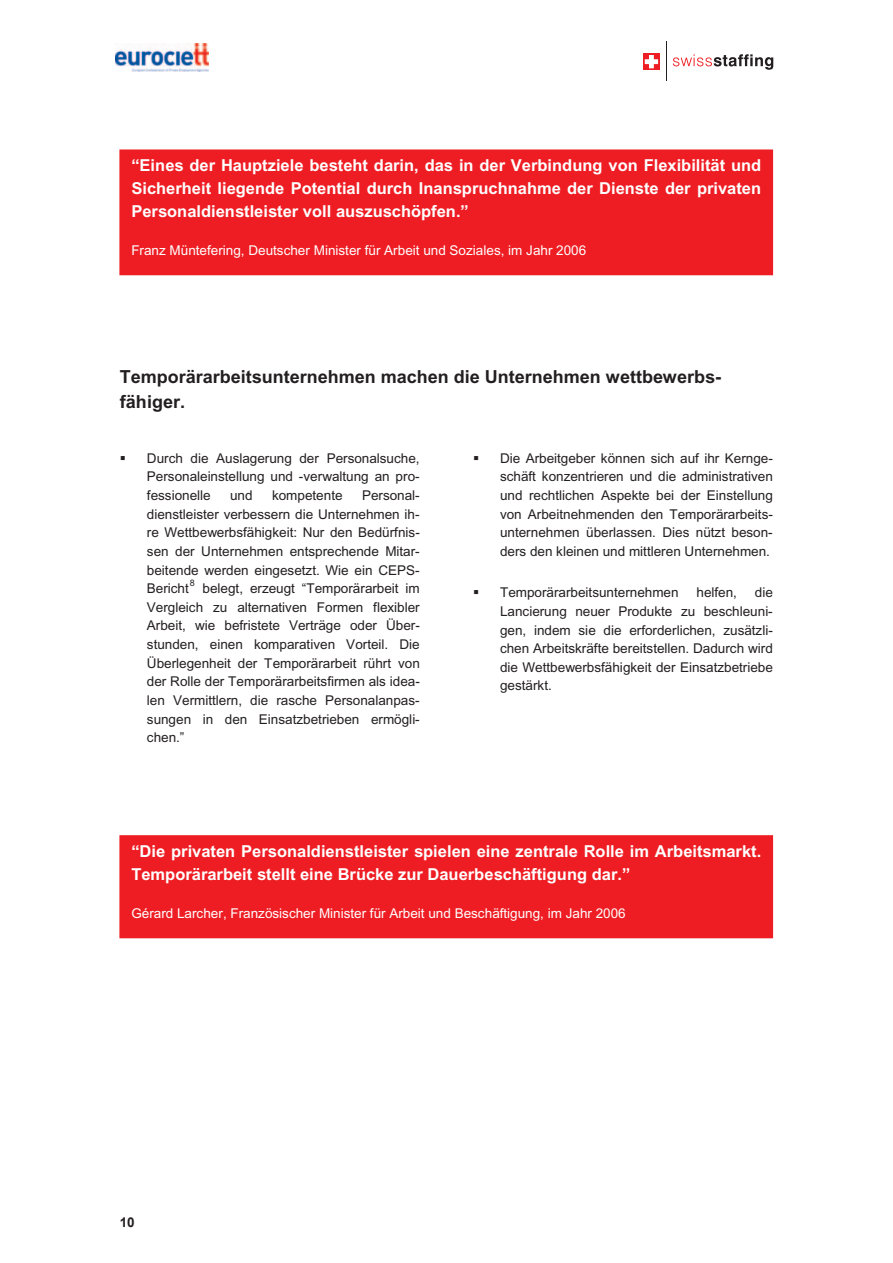
<style>
.page{position:relative;width:893px;height:1263px;background:#fff}
.page>*{position:absolute;margin:0;border:0;box-sizing:border-box;transform-origin:0 0}
.t1{font:700 18px/24.9px "Arial";color:#231f20}
.t2{font:700 16.5px/22.8px "Arial";color:#fff;text-align:justify}
.t3{font:13.5px/18.6px "Arial";color:#231f20;text-align:justify}
.t4{font:13.5px "Arial";color:#fff}
.t5{font:700 13.5px "Arial";color:#231f20}
.t6{font:9px "Arial";color:#231f20}
</style>
<div class="page">
<img style="left:116px;top:43px;width:92px;height:28px">
<svg style="left:643px;top:53px;width:17px;height:17px"></svg>
<svg style="left:645px;top:55px;width:13px;height:13px"></svg>
<hr style="left:667px;top:42px;width:1px;height:39px;background:#231f20">
<svg style="left:673px;top:54px;width:100px;height:16px"></svg>
<div style="left:120px;top:150px;width:652px;height:125px;background:#ee1d23"></div>
<div style="left:119px;top:149px;width:654px;height:126px;border:1px solid #ee1d23"></div>
<div style="left:120px;top:836px;width:652px;height:102px;background:#ee1d23"></div>
<div style="left:119px;top:835px;width:654px;height:103px;border:1px solid #ee1d23"></div>
<p class="t2" style="left:131px;top:156px;width:631px">“Eines der Hauptziele besteht darin, das in der Verbindung von Flexibilität und Sicherheit liegende Potential durch Inanspruchnahme der Dienste der privaten Personaldienstleister voll auszuschöpfen.”</p>
<p class="t4" style="left:131px;top:246px;width:456px">Franz Müntefering, Deutscher Minister für Arbeit und Soziales, im Jahr 2006</p>
<h1 class="t1" style="left:120px;top:366px;width:603px">Temporärarbeitsunternehmen machen die Unternehmen wettbewerbs&shy;fähiger.</h1>
<p class="t3" style="left:147px;top:450px;width:274px">Durch die Auslagerung der Personalsuche, Personaleinstellung und -verwaltung an pro&shy;fessionelle</p>
<p class="t3" style="left:147px;top:487px;width:274px;text-indent:215px">Personal&shy;dienstleister verbessern die Unternehmen ih&shy;re Wettbewerbsfähigkeit: Nur den Bedürfnis&shy;sen der Unternehmen entsprechende Mitar&shy;beitende werden eingesetzt. Wie ein CEPS-Bericht</p>
<p class="t3" style="left:230px;top:487px;width:24px">und</p>
<p class="t3" style="left:272px;top:487px;width:72px">kompetente</p>
<p class="t6" style="left:190px;top:580px;width:7px">8</p>
<p class="t3" style="left:147px;top:580px;width:274px;text-indent:56px">belegt, erzeugt “Temporärarbeit im Vergleich zu alternativen Formen flexibler Arbeit, wie befristete Verträge oder Über&shy;stunden, einen komparativen Vorteil. Die Überlegenheit der Temporärarbeit rührt von der Rolle der Temporärarbeitsfirmen als idea&shy;len Vermittlern, die rasche Personalanpas&shy;sungen in den Einsatzbetrieben ermögli&shy;chen.”</p>
<p class="t3" style="left:500px;top:450px;width:274px">Die Arbeitgeber können sich auf ihr Kernge&shy;schäft konzentrieren und die administrativen und rechtlichen Aspekte bei der Einstellung von Arbeitnehmenden den Temporärarbeits&shy;unternehmen überlassen. Dies nützt beson&shy;ders den kleinen und mittleren Unternehmen.</p>
<p class="t3" style="left:500px;top:584px;width:180px">Temporärarbeitsunternehmen</p>
<p class="t3" style="left:697px;top:584px;width:42px">helfen,</p>
<p class="t3" style="left:500px;top:584px;width:274px;text-indent:255px">die Lancierung neuer Produkte zu beschleuni&shy;gen, indem sie die erforderlichen, zusätzli&shy;chen Arbeitskräfte bereitstellen. Dadurch wird die Wettbewerbsfähigkeit der Einsatzbetriebe gestärkt.</p>
<p class="t2" style="left:131px;top:841px;width:631px">“Die privaten Personaldienstleister spielen eine zentrale Rolle im Arbeitsmarkt.<br>Temporärarbeit stellt eine Brücke zur Dauerbeschäftigung dar.”</p>
<p class="t4" style="left:131px;top:909px;width:496px">Gérard Larcher, Französischer Minister für Arbeit und Beschäftigung, im Jahr 2006</p>
<p class="t5" style="left:120px;top:1214px;width:16px">10</p>
</div>
